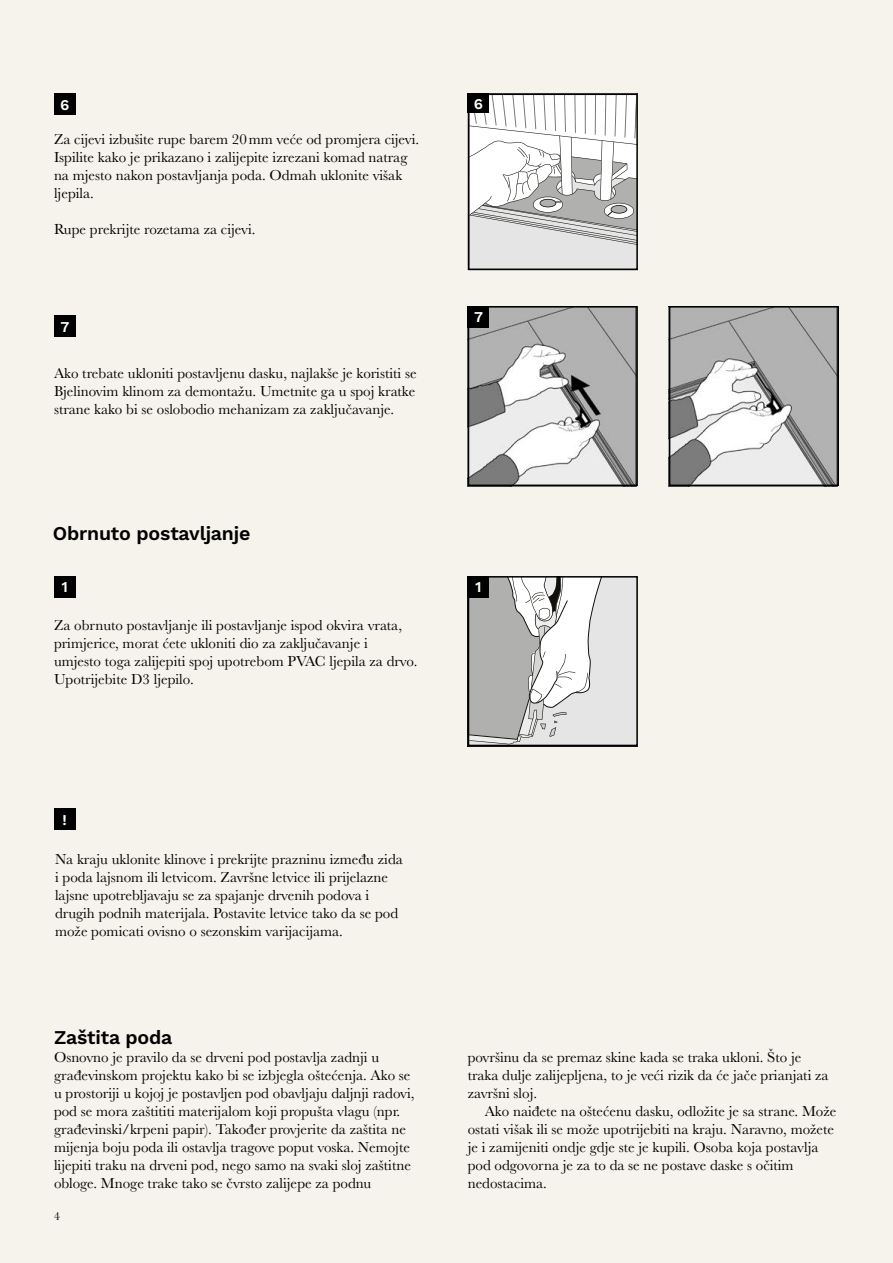
<style>
.page{position:relative;width:893px;height:1263px;background:#f6f2ec}
.page>*{position:absolute;margin:0;border:0;box-sizing:border-box;transform-origin:0 0}
.t1{font:600 19.5px "Work Sans";letter-spacing:-.01em;color:#000}
.t2{font:15px/18px "Baskerville";color:#000}
.t3{font:600 15px "Work Sans";color:#fff}
.t4{font:12px "Baskerville";color:#000}
</style>
<div class="page">
<svg style="left:471px;top:97px;width:164px;height:170px;background:#ddd"></svg>
<div style="left:468px;top:94px;width:170px;height:176px;border:2px solid #000"></div>
<div style="left:54px;top:94px;width:21px;height:21px;background:#000"></div>
<div style="left:468px;top:94px;width:21px;height:19px;background:#000"></div>
<div style="left:54px;top:316px;width:21px;height:21px;background:#000"></div>
<div style="left:54px;top:576px;width:21px;height:21px;background:#000"></div>
<div style="left:54px;top:809px;width:21px;height:21px;background:#000"></div>
<img style="left:471px;top:309px;width:163px;height:174px">
<div style="left:468px;top:306px;width:170px;height:180px;border:2px solid #000"></div>
<div style="left:468px;top:306px;width:21px;height:21px;background:#000"></div>
<img style="left:672px;top:309px;width:163px;height:174px">
<div style="left:669px;top:306px;width:170px;height:180px;border:2px solid #000"></div>
<svg style="left:471px;top:579px;width:164px;height:164px;background:#d1d1d1"></svg>
<div style="left:468px;top:576px;width:170px;height:170px;border:2px solid #000"></div>
<div style="left:468px;top:576px;width:21px;height:21px;background:#000"></div>
<p class="t3" style="left:60px;top:96px;width:11px">6</p>
<p class="t3" style="left:474px;top:95px;width:11px">6</p>
<p class="t2" style="left:54px;top:130px;width:367px">Za cijevi izbušite rupe barem 20mm veće od promjera cijevi.<br>Ispilite kako je prikazano i zalijepite izrezani komad natrag na mjesto nakon postavljanja poda. Odmah uklonite višak ljepila.</p>
<p class="t2" style="left:54px;top:220px;width:203px">Rupe prekrijte rozetama za cijevi.</p>
<p class="t3" style="left:60px;top:318px;width:10px">7</p>
<p class="t2" style="left:54px;top:364px;width:364px;text-align:justify">Ako trebate ukloniti postavljenu dasku, najlakše je koristiti se Bjelinovim klinom za demontažu. Umetnite ga u spoj kratke strane kako bi se oslobodio mehanizam za zaključavanje.</p>
<h1 class="t1" style="left:53px;top:522px;width:199px">Obrnuto postavljanje</h1>
<p class="t3" style="left:61px;top:578px;width:8px">1</p>
<p class="t2" style="left:54px;top:616px;width:365px">Za obrnuto postavljanje ili postavljanje ispod okvira vrata, primjerice, morat ćete ukloniti dio za zaključavanje i umjesto toga zalijepiti spoj upotrebom PVAC ljepila za drvo.<br>Upotrijebite D3 ljepilo.</p>
<p class="t3" style="left:62px;top:811px;width:6px">!</p>
<p class="t2" style="left:55px;top:850px;width:349px">Na kraju uklonite klinove i prekrijte prazninu između zida i poda lajsnom ili letvicom. Završne letvice ili prijelazne lajsne upotrebljavaju se za spajanje drvenih podova i drugih podnih materijala. Postavite letvice tako da se pod može pomicati ovisno o sezonskim varijacijama.</p>
<p class="t3" style="left:474px;top:308px;width:10px">7</p>
<p class="t3" style="left:475px;top:578px;width:8px">1</p>
<h1 class="t1" style="left:54px;top:1026px;width:120px">Zaštita poda</h1>
<p class="t2" style="left:54px;top:1048px;width:362px">Osnovno je pravilo da se drveni pod postavlja zadnji u građevinskom projektu kako bi se izbjegla oštećenja. Ako se u prostoriji u kojoj je postavljen pod obavljaju daljnji radovi, pod se mora zaštititi materijalom koji propušta vlagu (npr. građevinski/krpeni papir). Također provjerite da zaštita ne mijenja boju poda ili ostavlja tragove poput voska. Nemojte lijepiti traku na drveni pod, nego samo na svaki sloj zaštitne obloge. Mnoge trake tako se čvrsto zalijepe za podnu</p>
<p class="t2" style="left:468px;top:1048px;width:362px">površinu da se premaz skine kada se traka ukloni. Što je traka dulje zalijepljena, to je veći rizik da će jače prianjati za završni sloj.</p>
<p class="t2" style="left:468px;top:1102px;width:370px;text-indent:17px">Ako naiđete na oštećenu dasku, odložite je sa strane. Može ostati višak ili se može upotrijebiti na kraju. Naravno, možete je i zamijeniti ondje gdje ste je kupili. Osoba koja postavlja pod odgovorna je za to da se ne postave daske s očitim nedostacima.</p>
<p class="t4" style="left:54px;top:1208px;width:7px">4</p>
</div>
